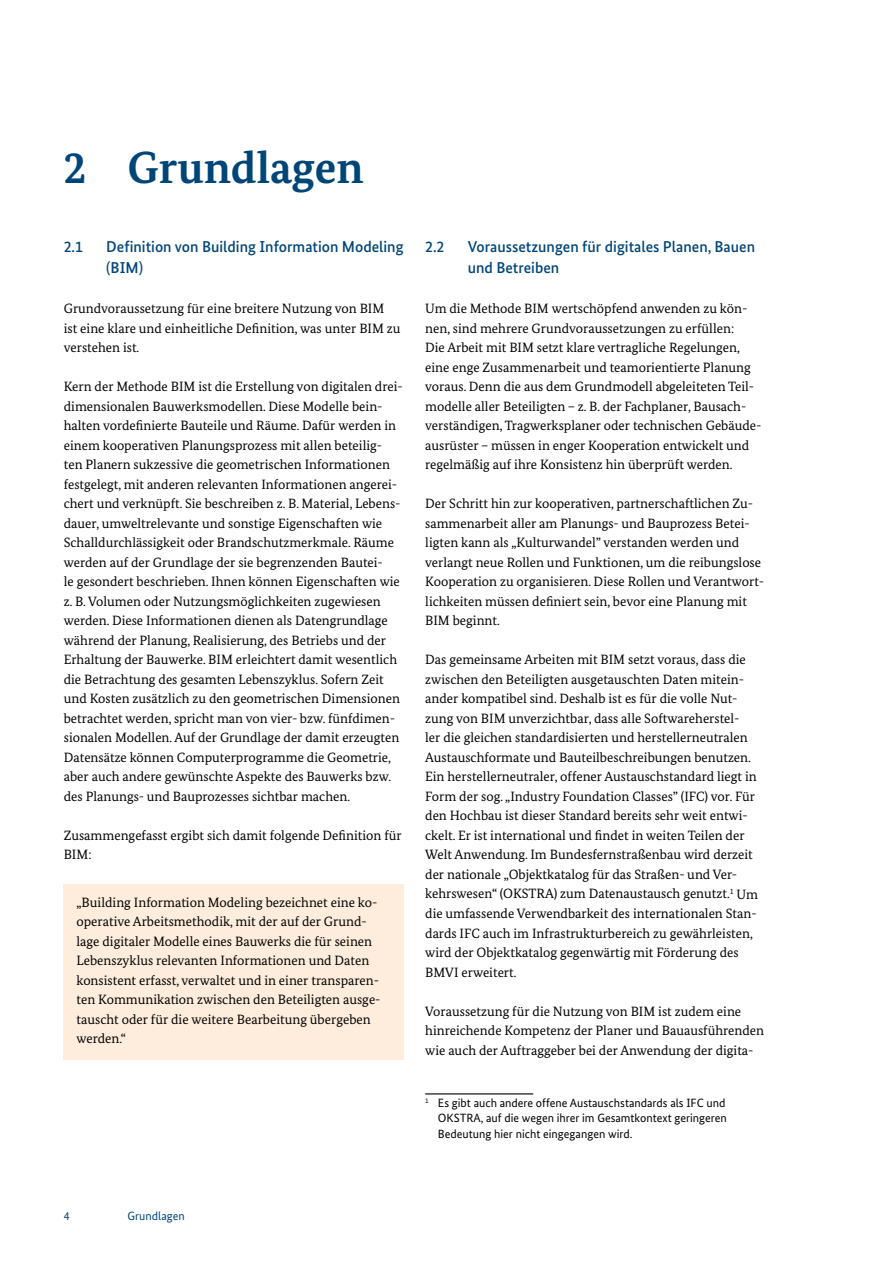
<style>
.page{position:relative;width:893px;height:1263px;background:#fff}
.page>*{position:absolute;margin:0;border:0;box-sizing:border-box;transform-origin:0 0}
.t1{font:700 45px "Bundes Serif";color:#004578}
.t2{font:500 15.75px/21px "Bundes Sans";color:#004578}
.t3{font:13.5px/19.5px "Bundes Serif";color:#000}
.t4{font:12px/15.8px "Bundes Sans";color:#000;text-align:justify}
.t5{font:12px "Bundes Sans";color:#004578}
</style>
<div class="page">
<hr style="left:425px;top:1093px;width:108px;height:1px;background:#000">
<div style="left:64px;top:885px;width:340px;height:175px;background:#feeddc"></div>
<h1 class="t1" style="left:64px;top:140px;width:301px">2 Grundlagen</h1>
<p class="t2" style="left:64px;top:236px;width:21px">2.1</p>
<p class="t2" style="left:106px;top:236px;width:299px">Definition von Building Information Modeling (BIM)</p>
<p class="t3" style="left:64px;top:299px;width:338px">Grundvoraussetzung für eine breitere Nutzung von BIM ist eine klare und einheitliche Definition, was unter BIM zu verstehen ist.</p>
<p class="t3" style="left:64px;top:377px;width:340px">Kern der Methode BIM ist die Erstellung von digitalen drei&shy;dimensionalen Bauwerksmodellen. Diese Modelle bein&shy;halten vordefinierte Bauteile und Räume. Dafür werden in einem kooperativen Planungsprozess mit allen beteilig&shy;ten Planern sukzessive die geometrischen Informationen festgelegt, mit anderen relevanten Informationen angerei&shy;chert und verknüpft. Sie beschreiben z. B. Material, Lebens&shy;dauer, umweltrelevante und sonstige Eigenschaften wie Schalldurchlässigkeit oder Brandschutzmerkmale. Räume werden auf der Grundlage der sie begrenzenden Bautei-<br>le gesondert beschrieben. Ihnen können Eigenschaften wie z. B. Volumen oder Nutzungsmöglichkeiten zugewiesen werden. Diese Informationen dienen als Datengrundlage während der Planung, Realisierung, des Betriebs und der Erhaltung der Bauwerke. BIM erleichtert damit wesentlich die Betrachtung des gesamten Lebenszyklus. Sofern Zeit und Kosten zusätzlich zu den geometrischen Dimensionen betrachtet werden, spricht man von vier- bzw. fünfdimen&shy;sionalen Modellen. Auf der Grundlage der damit erzeugten Datensätze können Computerprogramme die Geometrie, aber auch andere gewünschte Aspekte des Bauwerks bzw. des Planungs- und Bauprozesses sichtbar machen.</p>
<p class="t3" style="left:64px;top:825px;width:339px">Zusammengefasst ergibt sich damit folgende Definition für<br>BIM:</p>
<p class="t3" style="left:77px;top:892px;width:306px">„Building Information Modeling bezeichnet eine ko&shy;operative Arbeitsmethodik, mit der auf der Grund&shy;lage digitaler Modelle eines Bauwerks die für seinen Lebenszyklus relevanten Informationen und Daten konsistent erfasst, verwaltet und in einer transparen&shy;ten Kommunikation zwischen den Beteiligten ausge&shy;tauscht oder für die weitere Bearbeitung übergeben werden.“</p>
<p class="t2" style="left:425px;top:236px;width:21px">2.2</p>
<p class="t2" style="left:468px;top:236px;width:289px">Voraussetzungen für digitales Planen, Bauen und Betreiben</p>
<p class="t3" style="left:425px;top:299px;width:338px">Um die Methode BIM wertschöpfend anwenden zu kön&shy;nen, sind mehrere Grundvoraussetzungen zu erfüllen:<br>Die Arbeit mit BIM setzt klare vertragliche Regelungen, eine enge Zusammenarbeit und teamorientierte Planung voraus. Denn die aus dem Grundmodell abgeleiteten Teil&shy;modelle aller Beteiligten – z. B. der Fachplaner, Bausach&shy;verständigen, Tragwerksplaner oder technischen Gebäude&shy;ausrüster – müssen in enger Kooperation entwickelt und regelmäßig auf ihre Konsistenz hin überprüft werden.</p>
<p class="t3" style="left:425px;top:494px;width:340px">Der Schritt hin zur kooperativen, partnerschaftlichen Zu&shy;sammenarbeit aller am Planungs- und Bauprozess Betei&shy;ligten kann als „Kulturwandel” verstanden werden und verlangt neue Rollen und Funktionen, um die reibungslose Kooperation zu organisieren. Diese Rollen und Verantwort&shy;lichkeiten müssen definiert sein, bevor eine Planung mit BIM beginnt.</p>
<p class="t3" style="left:425px;top:650px;width:334px">Das gemeinsame Arbeiten mit BIM setzt voraus, dass die zwischen den Beteiligten ausgetauschten Daten mitein&shy;ander kompatibel sind. Deshalb ist es für die volle Nut&shy;zung von BIM unverzichtbar, dass alle Softwareherstel&shy;ler die gleichen standardisierten und herstellerneutralen Austauschformate und Bauteilbeschreibungen benutzen.<br>Ein herstellerneutraler, offener Austauschstandard liegt in Form der sog. „Industry Foundation Classes” (IFC) vor. Für den Hochbau ist dieser Standard bereits sehr weit entwi&shy;ckelt. Er ist international und findet in weiten Teilen der Welt Anwendung. Im Bundesfernstraßenbau wird derzeit der nationale „Objektkatalog für das Straßen- und Ver&shy;kehrswesen“ (OKSTRA) zum Datenaustausch genutzt.<sup>1</sup> Um die umfassende Verwendbarkeit des internationalen Stan&shy;dards IFC auch im Infrastrukturbereich zu gewährleisten, wird der Objektkatalog gegenwärtig mit Förderung des BMVI erweitert.</p>
<p class="t3" style="left:425px;top:1001px;width:340px">Voraussetzung für die Nutzung von BIM ist zudem eine hinreichende Kompetenz der Planer und Bauausführenden wie auch der Auftraggeber bei der Anwendung der digita-</p>
<p class="t4" style="left:438px;top:1094px;width:290px;text-indent:-13px"><sup>1</sup> Es gibt auch andere offene Austauschstandards als IFC und OKSTRA, auf die wegen ihrer im Gesamtkontext geringeren Bedeutung hier nicht eingegangen wird.</p>
<p class="t5" style="left:64px;top:1209px;width:7px">4</p>
<p class="t5" style="left:128px;top:1209px;width:59px">Grundlagen</p>
</div>
